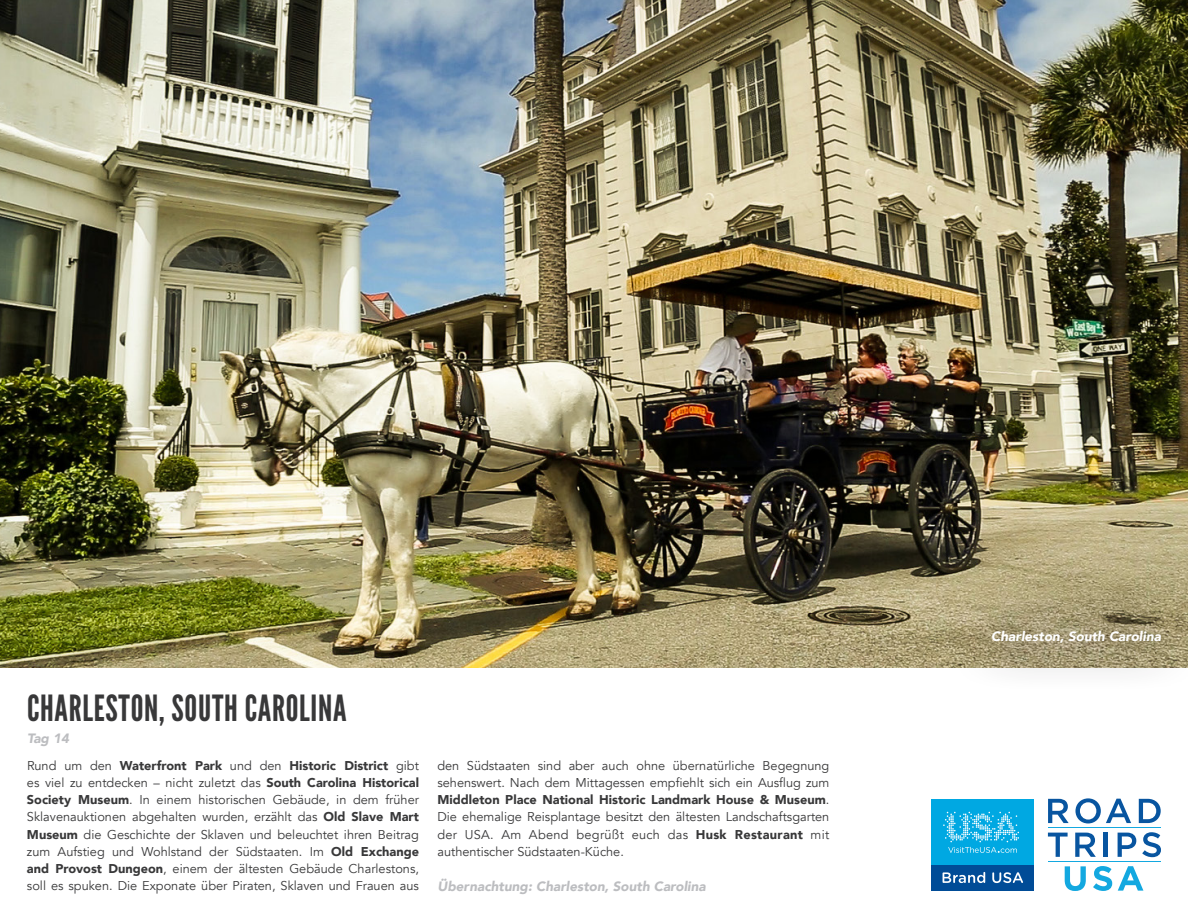
<style>
.page{position:relative;width:1188px;height:918px;background:#fff}
.page>*{position:absolute;margin:0;border:0;box-sizing:border-box;transform-origin:0 0}
.t1{font:36px "League Gothic";letter-spacing:.02em;color:#383839}
.t2{font:italic 900 13.5px "Avenir";color:#bcbdc0}
.t3{font:italic 900 13.5px "Avenir";color:#fff}
.t4{font:12.75px/17.2px "Avenir";color:#383839;text-align:justify}
.s1{font-weight:900}
</style>
<div class="page">
<img style="left:0;top:0;width:1188px;height:667px">
<div style="left:944px;top:581px;width:244px;height:113px;background:#231f20;opacity:.5"></div>
<div style="left:932px;top:799px;width:102px;height:92px;background:#00a8e2"></div>
<div style="left:932px;top:865px;width:102px;height:26px;background:#004c97"></div>
<svg style="left:943px;top:872px;width:42px;height:11px"></svg>
<svg style="left:992px;top:872px;width:31px;height:11px"></svg>
<svg style="left:943px;top:812px;width:76px;height:41px"></svg>
<svg style="left:1048px;top:799px;width:21px;height:24px"></svg>
<svg style="left:1075px;top:798px;width:56px;height:25px"></svg>
<svg style="left:1139px;top:799px;width:22px;height:24px"></svg>
<svg style="left:1048px;top:833px;width:20px;height:24px"></svg>
<svg style="left:1075px;top:833px;width:21px;height:24px"></svg>
<hr style="left:1104px;top:833px;width:4px;height:24px;background:#0855a0">
<svg style="left:1118px;top:833px;width:18px;height:24px"></svg>
<svg style="left:1142px;top:832px;width:19px;height:25px"></svg>
<svg style="left:1065px;top:866px;width:21px;height:25px"></svg>
<svg style="left:1093px;top:866px;width:19px;height:25px"></svg>
<svg style="left:1118px;top:866px;width:25px;height:25px"></svg>
<hr style="left:1048px;top:861px;width:113px;height:1px;background:#13a8e0">
<hr style="left:1048px;top:827px;width:113px;height:1px;background:#13a8e0">
<p class="t1" style="left:27px;top:686px;width:321px">CHARLESTON, SOUTH CAROLINA</p>
<p class="t2" style="left:27px;top:728px;width:44px">Tag 14</p>
<p class="t4" style="left:27px;top:757px;width:394px">Rund um den <span class="s1">Waterfront Park</span> und den <span class="s1">Historic District</span> gibt es viel zu entdecken – nicht zuletzt das <span class="s1">South Carolina Historical Society Museum</span>. In einem historischen Gebäude, in dem früher Sklavenauktionen abgehalten wurden, erzählt das <span class="s1">Old Slave Mart Museum</span> die Geschichte der Sklaven und beleuchtet ihren Beitrag zum Aufstieg und Wohlstand der Südstaaten. Im <span class="s1">Old Exchange and Provost Dungeon</span>, einem der ältesten Gebäude Charlestons, soll es spuken. Die Exponate über Piraten, Sklaven und Frauen aus</p>
<p class="t4" style="left:437px;top:757px;width:394px">den Südstaaten sind aber auch ohne übernatürliche Begegnung sehenswert. Nach dem Mittagessen empfiehlt sich ein Ausflug zum <span class="s1">Middleton Place National Historic Landmark House &amp; Museum</span>.<br>Die ehemalige Reisplantage besitzt den ältesten Landschaftsgarten der USA. Am Abend begrüßt euch das <span class="s1">Husk Restaurant</span> mit authentischer Südstaaten-Küche.</p>
<p class="t2" style="left:437px;top:875px;width:270px">Übernachtung: Charleston, South Carolina</p>
<p class="t3" style="left:991px;top:625px;width:171px">Charleston, South Carolina</p>
</div>
